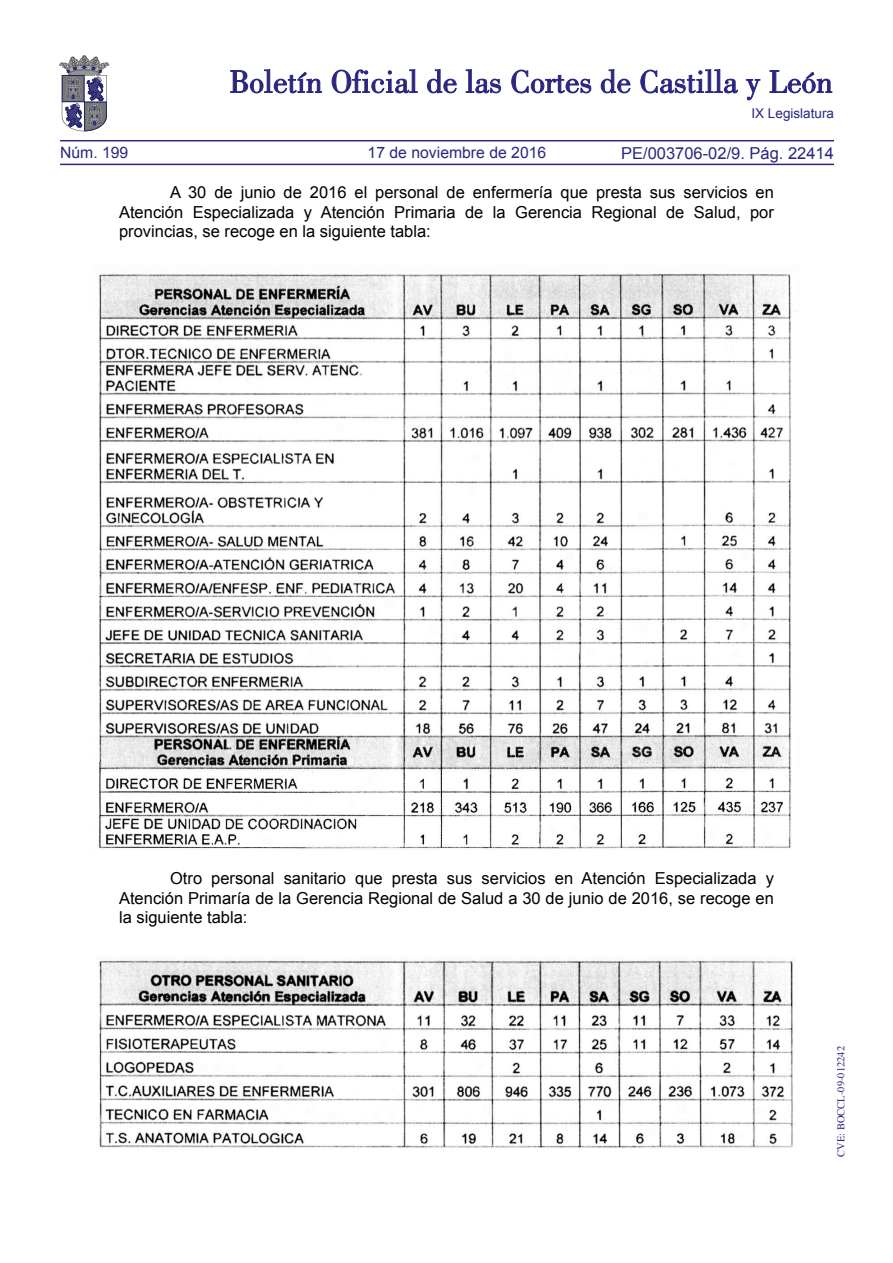
<style>
.page{position:relative;width:893px;height:1263px;background:#fff}
.page>*{position:absolute;margin:0;border:0;box-sizing:border-box;transform-origin:0 0}
.TEXTO_NORMAL{font:16.5px/19.8px "Arial";color:#000;text-align:justify}
.t1{font:16.5px "Arial";color:#292780}
.t2{font:15.75px "Arial";color:#292780}
.t3{font:13.5px "Arial";color:#292780}
.t4{font:10.5px "Times";color:#292780}
</style>
<div class="page">
<hr style="left:60px;top:164px;width:774px;height:1px;background:#292780">
<hr style="left:60px;top:140px;width:774px;height:1px;background:#292780">
<svg style="left:230px;top:69px;width:92px;height:24px"></svg>
<svg style="left:332px;top:69px;width:86px;height:24px"></svg>
<svg style="left:427px;top:69px;width:30px;height:24px"></svg>
<svg style="left:466px;top:69px;width:35px;height:24px"></svg>
<svg style="left:511px;top:70px;width:80px;height:23px"></svg>
<svg style="left:601px;top:69px;width:29px;height:24px"></svg>
<svg style="left:640px;top:69px;width:98px;height:24px"></svg>
<svg style="left:746px;top:79px;width:14px;height:21px"></svg>
<svg style="left:770px;top:70px;width:62px;height:23px"></svg>
<svg style="left:60px;top:55px;width:49px;height:76px"></svg>
<img style="left:97px;top:273px;width:694px;height:576px">
<img style="left:99px;top:960px;width:694px;height:188px">
<p class="t3" style="left:751px;top:105px;width:84px">IX Legislatura</p>
<p class="t1" style="left:621px;top:142px;width:214px">PE/003706-02/9. Pág. 22414</p>
<p class="TEXTO_NORMAL" style="left:119px;top:182px;width:656px;text-indent:51px">A 30 de junio de 2016 el personal de enfermería que presta sus servicios en Atención Especializada y Atención Primaria de la Gerencia Regional de Salud, por provincias, se recoge en la siguiente tabla:</p>
<p class="t2" style="left:60px;top:142px;width:70px">Núm. 199</p>
<p class="t2" style="left:368px;top:142px;width:180px">17 de noviembre de 2016</p>
<p class="TEXTO_NORMAL" style="left:119px;top:868px;width:656px;text-indent:51px">Otro personal sanitario que presta sus servicios en Atención Especializada y Atención Primaría de la Gerencia Regional de Salud a 30 de junio de 2016, se recoge en la siguiente tabla:</p>
<p class="t4" style="left:831px;top:1157px;width:112px;rotate:-90deg">CVE: BOCCL-09-012242</p>
</div>
